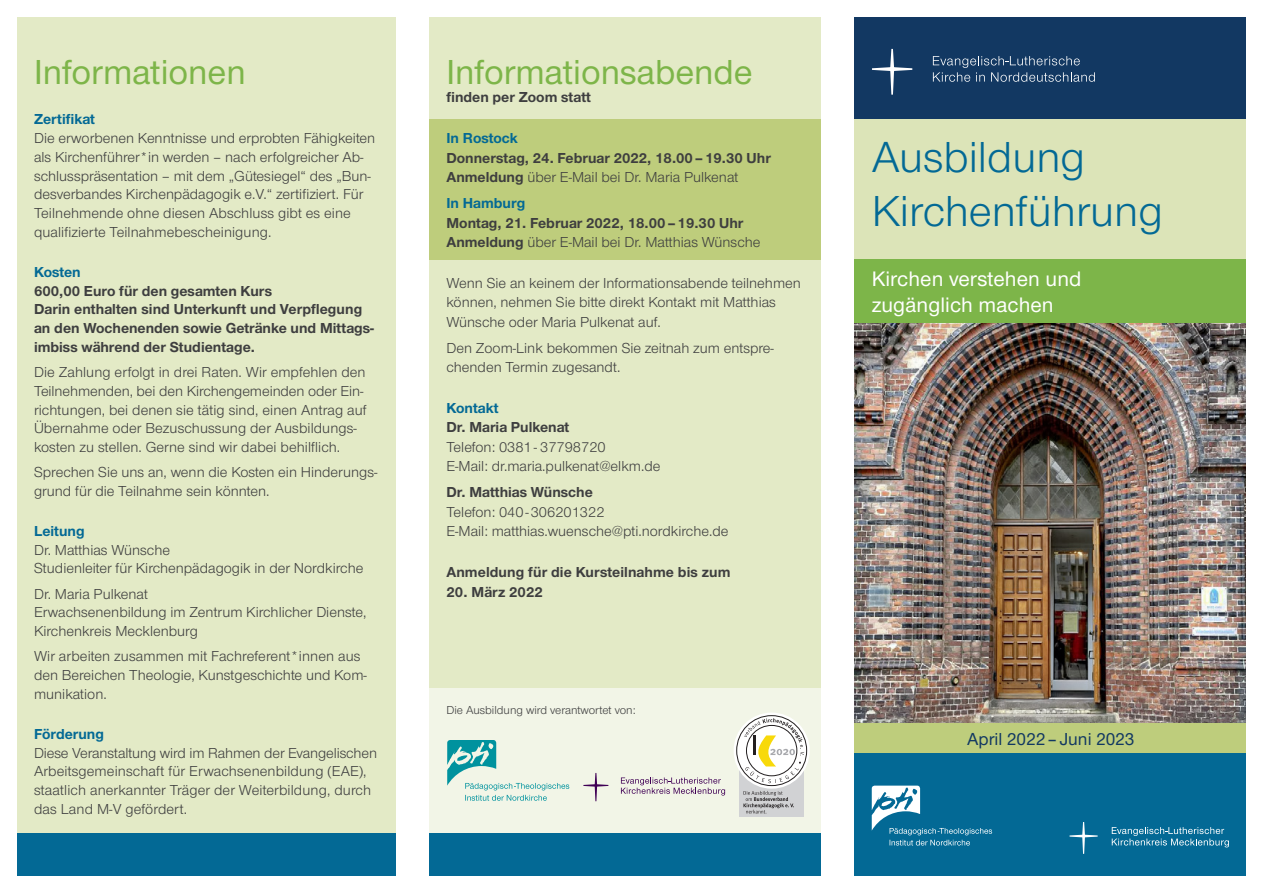
<style>
.page{position:relative;width:1263px;height:893px;background:#fff}
.page>*{position:absolute;margin:0;border:0;box-sizing:border-box;transform-origin:0 0}
.Sem-H1-orange{font:45px/54px "Nordelbica";color:#036995}
.t1{font:500 36px "Nordelbica";color:#7db549}
.Sem-H1-orange-2{font:500 21.75px/26.1px "Nordelbica";letter-spacing:.005em;color:#fff}
.t2{font:500 18px "Nordelbica";color:#123862}
.t3{font:15px/18.8px "Nordelbica";color:#3e3e3f}
.t4{font:700 15px/19.5px "Nordelbica";color:#3e3e3f}
.t5{font:700 15px "Nordelbica";color:#036995}
.t6{font:12px "Nordelbica";color:#3e3e3f}
.s1{color:#036995}
.s2{font-weight:400}
.s3{font-weight:700}
</style>
<div class="page">
<div style="left:429px;top:687px;width:392px;height:146px;background:#f2f5e7"></div>
<div style="left:429px;top:17px;width:392px;height:670px;background:#e3eac6"></div>
<div style="left:17px;top:17px;width:378px;height:859px;background:#e3eac6"></div>
<div style="left:17px;top:833px;width:378px;height:43px;background:#036995"></div>
<div style="left:855px;top:753px;width:391px;height:123px;background:#036995"></div>
<div style="left:855px;top:17px;width:391px;height:102px;background:#123862"></div>
<div style="left:855px;top:723px;width:391px;height:30px;background:#becd7c"></div>
<svg style="left:933px;top:56px;width:162px;height:26px"></svg>
<svg style="left:872px;top:49px;width:40px;height:46px"></svg>
<div style="left:855px;top:119px;width:391px;height:140px;background:#dce4b8"></div>
<div style="left:855px;top:259px;width:391px;height:64px;background:#7db549"></div>
<div style="left:429px;top:833px;width:392px;height:43px;background:#036995"></div>
<div style="left:429px;top:119px;width:392px;height:140px;background:#becd7c"></div>
<svg style="left:872px;top:786px;width:120px;height:59px"></svg>
<img style="left:855px;top:323px;width:391px;height:400px">
<svg style="left:1069px;top:822px;width:29px;height:32px"></svg>
<svg style="left:1112px;top:827px;width:117px;height:20px"></svg>
<svg style="left:447px;top:740px;width:122px;height:61px"></svg>
<svg style="left:583px;top:773px;width:25px;height:28px"></svg>
<svg style="left:621px;top:777px;width:104px;height:18px"></svg>
<div style="left:740px;top:761px;width:64px;height:56px;background:#d1d2d4"></div>
<svg style="left:743px;top:791px;width:51px;height:23px"></svg>
<div style="left:734px;top:712px;width:76px;height:77px;border:6px solid #fff;border-radius:50%"></div>
<svg style="left:737px;top:716px;width:70px;height:70px"></svg>
<div style="left:736px;top:715px;width:71px;height:71px;border:1px solid #231f20;border-radius:50%"></div>
<svg style="left:743px;top:718px;width:61px;height:65px;background:#e1dece"></svg>
<p class="t1" style="left:34px;top:51px;width:213px">Informationen</p>
<p class="t5" style="left:34px;top:111px;width:63px">Zertifikat</p>
<p class="t3" style="left:34px;top:129px;width:343px">Die erworbenen Kenntnisse und erprobten Fähigkeiten als Kirchenführer*in werden – nach erfolgreicher Ab&shy;schlusspräsentation – mit dem „Gütesiegel“ des „Bun&shy;desverbandes Kirchenpädagogik e.V.“ zertifiziert. Für Teilnehmende ohne diesen Abschluss gibt es eine qualifizierte Teilnahmebescheinigung.</p>
<p class="t5" style="left:34px;top:263px;width:48px">Kosten</p>
<p class="t4" style="left:34px;top:281px;width:240px">600,00 Euro für den gesamten Kurs</p>
<p class="t4" style="left:34px;top:300px;width:341px;line-height:18.8px">Darin enthalten sind Unterkunft und Verpflegung an den Wochenenden sowie Getränke und Mittags&shy;imbiss während der Studientage.</p>
<p class="t3" style="left:34px;top:363px;width:334px">Die Zahlung erfolgt in drei Raten. Wir empfehlen den Teilnehmenden, bei den Kirchengemeinden oder Ein&shy;richtungen, bei denen sie tätig sind, einen Antrag auf Übernahme oder Bezuschussung der Ausbildungs&shy;kosten zu stellen. Gerne sind wir dabei behilflich.</p>
<p class="t3" style="left:34px;top:463px;width:345px">Sprechen Sie uns an, wenn die Kosten ein Hinderungs&shy;grund für die Teilnahme sein könnten.</p>
<p class="t5" style="left:34px;top:522px;width:52px">Leitung</p>
<p class="t3" style="left:34px;top:540px;width:331px">Dr. Matthias Wünsche<br>Studienleiter für Kirchenpädagogik in der Nordkirche</p>
<p class="t3" style="left:34px;top:584px;width:334px">Dr. Maria Pulkenat<br>Erwachsenenbildung im Zentrum Kirchlicher Dienste,<br>Kirchenkreis Mecklenburg</p>
<p class="t3" style="left:34px;top:647px;width:334px">Wir arbeiten zusammen mit Fachreferent*innen aus den Bereichen Theologie, Kunstgeschichte und Kom&shy;munikation.</p>
<p class="t5" style="left:34px;top:725px;width:71px">Förderung</p>
<p class="t3" style="left:34px;top:743px;width:344px">Diese Veranstaltung wird im Rahmen der Evangelischen Arbeitsgemeinschaft für Erwachsenenbildung (EAE), staatlich anerkannter Träger der Weiterbildung, durch das Land M-V gefördert.</p>
<p class="t1" style="left:446px;top:51px;width:308px">Informationsabende</p>
<p class="t4" style="left:446px;top:88px;width:146px">finden per Zoom statt</p>
<p class="t4" style="left:446px;top:128px;width:326px"><span class="s1">In Rostock<br></span>Donnerstag, 24. Februar 2022, 18.00–19.30 Uhr<br>Anmeldung <span class="s2">über E-Mail bei Dr. Maria Pulkenat</span></p>
<p class="t5" style="left:446px;top:194px;width:80px">In Hamburg</p>
<p class="t4" style="left:446px;top:213px;width:315px">Montag, 21. Februar 2022, 18.00–19.30 Uhr<br>Anmeldung <span class="s2">über E-Mail bei Dr. Matthias Wünsche</span></p>
<p class="t3" style="left:446px;top:273px;width:356px;line-height:19.5px">Wenn Sie an keinem der Informationsabende teilnehmen können, nehmen Sie bitte direkt Kontakt mit Matthias<br>Wünsche oder Maria Pulkenat auf.</p>
<p class="t3" style="left:446px;top:338px;width:329px;line-height:19.5px">Den Zoom-Link bekommen Sie zeitnah zum entspre&shy;chenden Termin zugesandt.</p>
<p class="t5" style="left:446px;top:399px;width:54px">Kontakt</p>
<p class="t4" style="left:446px;top:418px;width:124px">Dr. Maria Pulkenat</p>
<p class="t3" style="left:446px;top:438px;width:161px">Telefon: 0381- 37798720</p>
<p class="t3" style="left:446px;top:457px;width:215px">E-Mail: dr.maria.pulkenat@elkm.de</p>
<p class="t3" style="left:446px;top:483px;width:283px;line-height:19.5px"><span class="s3">Dr. Matthias Wünsche<br></span>Telefon: 040-306201322<br>E-Mail: matthias.wuensche@pti.nordkirche.de</p>
<p class="t4" style="left:446px;top:562px;width:285px">Anmeldung für die Kursteilnahme bis zum</p>
<p class="t4" style="left:446px;top:582px;width:98px">20. März 2022</p>
<p class="t6" style="left:446px;top:703px;width:191px">Die Ausbildung wird verantwortet von:</p>
<p class="Sem-H1-orange" style="left:872px;top:131px;width:293px">Ausbildung<br>Kirchenführung</p>
<p class="Sem-H1-orange-2" style="left:872px;top:266px;width:211px">Kirchen verstehen und zugänglich machen</p>
<p class="t2" style="left:967px;top:728px;width:169px">April 2022– Juni 2023</p>
</div>
